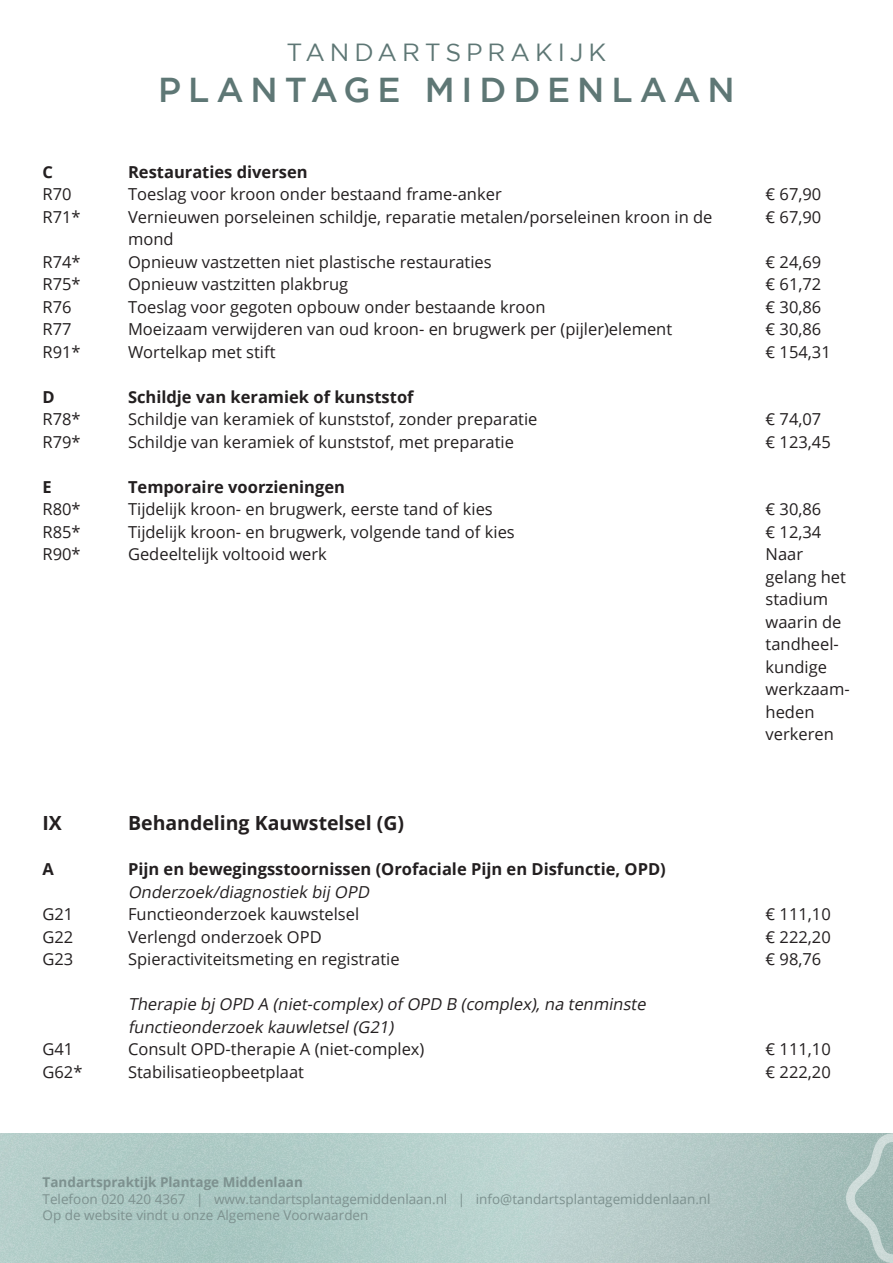
<style>
.page{position:relative;width:893px;height:1263px;background:#fff}
.page>*{position:absolute;margin:0;border:0;box-sizing:border-box;transform-origin:0 0}
.t1{font:500 34.5px "Gotham";letter-spacing:.2em;color:#5e7775}
.Subtitle{font:24.75px "Gotham";letter-spacing:.2em;color:#5e7775}
.Body_text{font:700 19.5px "Open Sans";color:#231f20}
.Body_text-2{font:16.5px/22.5px "Open Sans";color:#231f20}
.Body_text-3{font:700 16.5px/22.5px "Open Sans";color:#231f20}
.Body_text-4{font:italic 16.5px/22.5px "Open Sans";color:#231f20}
.Infos{font:13.5px/16.5px "Open Sans";color:#7d918f}
.t2{font:700 13.5px "Open Sans";color:#7d918f}
.s1{font-weight:400;font-style:italic}
</style>
<div class="page">
<img style="left:0;top:1133px;width:846px;height:130px">
<svg style="left:846px;top:1133px;width:47px;height:130px;background:#a9c0bc"></svg>
<p class="Subtitle" style="left:287px;top:38px;width:321px">TANDARTSPRAKIJK</p>
<p class="t1" style="left:158px;top:71px;width:578px">PLANTAGE MIDDENLAAN</p>
<p class="Body_text-3" style="left:43px;top:160px;width:12px">C</p>
<p class="Body_text-3" style="left:128px;top:160px;width:181px">Restauraties diversen</p>
<p class="Body_text-2" style="left:43px;top:183px;width:31px">R70</p>
<p class="Body_text-2" style="left:128px;top:183px;width:375px">Toeslag voor kroon onder bestaand frame-anker</p>
<p class="Body_text-2" style="left:766px;top:183px;width:57px">€ 67,90</p>
<p class="Body_text-2" style="left:43px;top:205px;width:40px">R71*</p>
<p class="Body_text-2" style="left:128px;top:205px;width:586px">Vernieuwen porseleinen schildje, reparatie metalen/porseleinen kroon in de</p>
<p class="Body_text-2" style="left:766px;top:205px;width:57px">€ 67,90</p>
<p class="Body_text-2" style="left:128px;top:228px;width:47px">mond</p>
<p class="Body_text-2" style="left:43px;top:250px;width:40px">R74*</p>
<p class="Body_text-2" style="left:128px;top:250px;width:365px">Opnieuw vastzetten niet plastische restauraties</p>
<p class="Body_text-2" style="left:766px;top:250px;width:57px">€ 24,69</p>
<p class="Body_text-2" style="left:43px;top:273px;width:40px">R75*</p>
<p class="Body_text-2" style="left:128px;top:273px;width:222px">Opnieuw vastzitten plakbrug</p>
<p class="Body_text-2" style="left:766px;top:273px;width:57px">€ 61,72</p>
<p class="Body_text-2" style="left:43px;top:295px;width:31px">R76</p>
<p class="Body_text-2" style="left:128px;top:295px;width:419px">Toeslag voor gegoten opbouw onder bestaande kroon</p>
<p class="Body_text-2" style="left:766px;top:295px;width:57px">€ 30,86</p>
<p class="Body_text-2" style="left:43px;top:318px;width:31px">R77</p>
<p class="Body_text-2" style="left:128px;top:318px;width:546px">Moeizaam verwijderen van oud kroon- en brugwerk per (pijler)element</p>
<p class="Body_text-2" style="left:766px;top:318px;width:57px">€ 30,86</p>
<p class="Body_text-2" style="left:43px;top:340px;width:40px">R91*</p>
<p class="Body_text-2" style="left:128px;top:340px;width:149px">Wortelkap met stift</p>
<p class="Body_text-2" style="left:766px;top:340px;width:67px">€ 154,31</p>
<p class="Body_text-3" style="left:43px;top:385px;width:14px">D</p>
<p class="Body_text-3" style="left:128px;top:385px;width:287px">Schildje van keramiek of kunststof</p>
<p class="Body_text-2" style="left:43px;top:408px;width:40px">R78*</p>
<p class="Body_text-2" style="left:128px;top:408px;width:411px">Schildje van keramiek of kunststof, zonder preparatie</p>
<p class="Body_text-2" style="left:766px;top:408px;width:57px">€ 74,07</p>
<p class="Body_text-2" style="left:43px;top:430px;width:40px">R79*</p>
<p class="Body_text-2" style="left:128px;top:430px;width:387px">Schildje van keramiek of kunststof, met preparatie</p>
<p class="Body_text-2" style="left:766px;top:430px;width:67px">€ 123,45</p>
<p class="Body_text-3" style="left:43px;top:475px;width:11px">E</p>
<p class="Body_text-3" style="left:128px;top:475px;width:218px">Temporaire voorzieningen</p>
<p class="Body_text-2" style="left:43px;top:498px;width:40px">R80*</p>
<p class="Body_text-2" style="left:128px;top:498px;width:366px">Tijdelijk kroon- en brugwerk, eerste tand of kies</p>
<p class="Body_text-2" style="left:766px;top:498px;width:57px">€ 30,86</p>
<p class="Body_text-2" style="left:43px;top:520px;width:40px">R85*</p>
<p class="Body_text-2" style="left:128px;top:520px;width:388px">Tijdelijk kroon- en brugwerk, volgende tand of kies</p>
<p class="Body_text-2" style="left:766px;top:520px;width:57px">€ 12,34</p>
<p class="Body_text-2" style="left:43px;top:543px;width:40px">R90*</p>
<p class="Body_text-2" style="left:128px;top:543px;width:200px">Gedeeltelijk voltooid werk</p>
<p class="Body_text-2" style="left:766px;top:543px;width:86px">Naar gelang het stadium waarin de tandheel&shy;kundige werkzaam&shy;heden verkeren</p>
<p class="Body_text" style="left:43px;top:809px;width:21px">IX</p>
<p class="Body_text" style="left:128px;top:809px;width:278px">Behandeling Kauwstelsel (G)</p>
<p class="Body_text-3" style="left:43px;top:858px;width:13px">A</p>
<p class="Body_text-3" style="left:128px;top:858px;width:539px">Pijn en bewegingsstoornissen (Orofaciale Pijn en Disfunctie, OPD)<br><span class="s1">Onderzoek/diagnostiek bij OPD</span></p>
<p class="Body_text-2" style="left:43px;top:903px;width:32px">G21</p>
<p class="Body_text-2" style="left:128px;top:903px;width:233px">Functieonderzoek kauwstelsel</p>
<p class="Body_text-2" style="left:766px;top:903px;width:67px">€ 111,10</p>
<p class="Body_text-2" style="left:43px;top:925px;width:32px">G22</p>
<p class="Body_text-2" style="left:128px;top:925px;width:195px">Verlengd onderzoek OPD</p>
<p class="Body_text-2" style="left:766px;top:925px;width:67px">€ 222,20</p>
<p class="Body_text-2" style="left:43px;top:948px;width:32px">G23</p>
<p class="Body_text-2" style="left:128px;top:948px;width:273px">Spieractiviteitsmeting en registratie</p>
<p class="Body_text-2" style="left:766px;top:948px;width:57px">€ 98,76</p>
<p class="Body_text-4" style="left:128px;top:993px;width:523px">Therapie bj OPD A (niet-complex)of OPD B (complex),na tenminste functieonderzoek kauwletsel(G21)</p>
<p class="Body_text-2" style="left:43px;top:1038px;width:32px">G41</p>
<p class="Body_text-2" style="left:128px;top:1038px;width:298px">Consult OPD-therapie A (niet-complex)</p>
<p class="Body_text-2" style="left:766px;top:1038px;width:67px">€ 111,10</p>
<p class="Body_text-2" style="left:43px;top:1060px;width:41px">G62*</p>
<p class="Body_text-2" style="left:128px;top:1060px;width:177px">Stabilisatieopbeetplaat</p>
<p class="Body_text-2" style="left:766px;top:1060px;width:67px">€ 222,20</p>
<p class="t2" style="left:43px;top:1173px;width:262px">Tandartspraktijk Plantage Middenlaan</p>
<p class="Infos" style="left:43px;top:1190px;width:669px">Telefoon 020 420 4367 | www.tandartsplantagemiddenlaan.nl | info@tandartsplantagemiddenlaan.nl<br>Op de website vindt u onze Algemene Voorwaarden</p>
</div>
